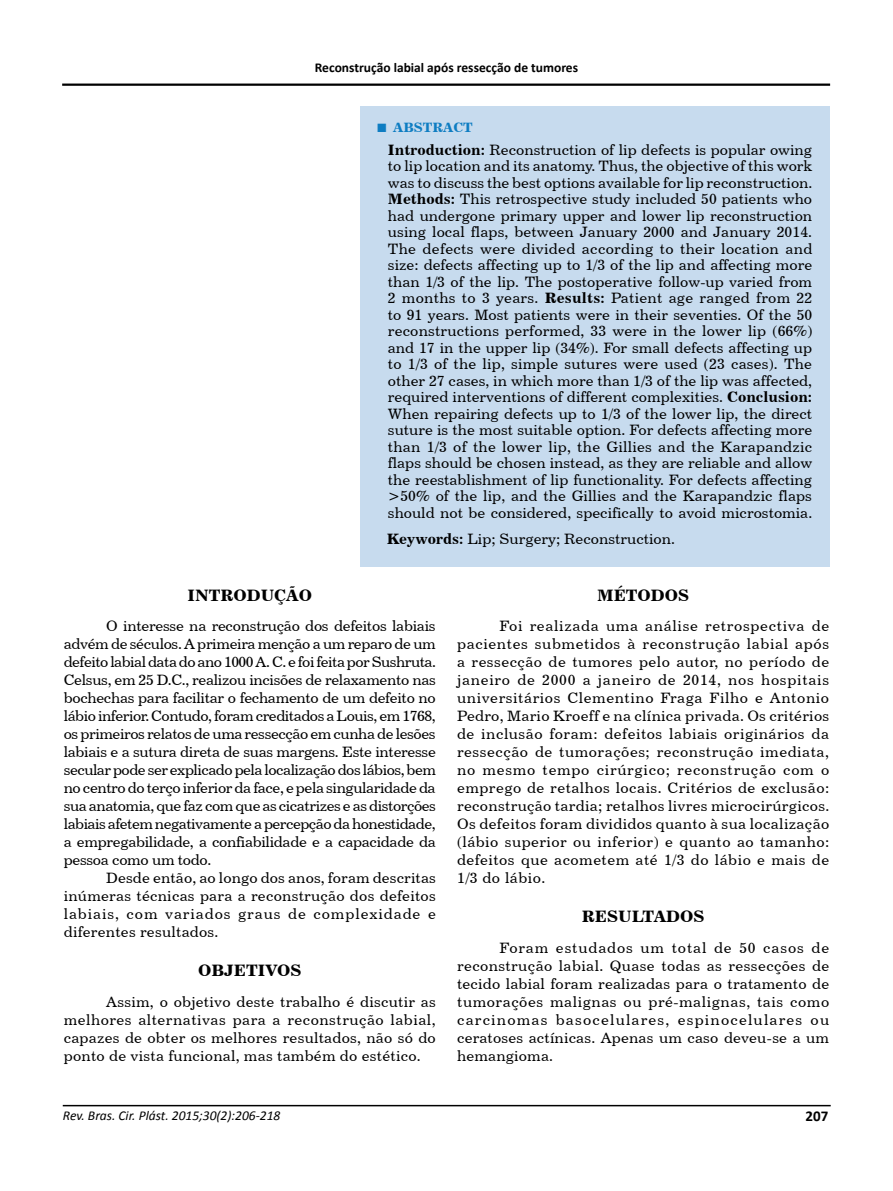
<style>
.page{position:relative;width:893px;height:1191px;background:#fff}
.page>*{position:absolute;margin:0;border:0;box-sizing:border-box;transform-origin:0 0}
.t1{font:16.5px "Century 731 BT Bold A";color:#000}
.t2{font:15px/18px "Century 731 BT Roman A";letter-spacing:.01em;color:#000;text-align:justify}
.t3{font:700 15px "Calibri";color:#000}
.t4{font:700 13.5px "Calibri";color:#000}
.t5{font:italic 13.5px "Calibri";color:#000}
.t6{font:13.5px "Century 731 BT Bold A";color:#0e7dc2}
.s1{font-family:"Times New Roman";font-weight:700;font-size:18px}
.s2{font-family:"Century 731 BT Bold A"}
</style>
<div class="page">
<hr style="left:63px;top:1104px;width:768px;height:2px;background:#000">
<hr style="left:62px;top:84px;width:768px;height:2px;background:#000">
<div style="left:360px;top:106px;width:470px;height:460px;background:#c7dbee"></div>
<p class="t4" style="left:315px;top:58px;width:265px">Reconstrução labial após ressecção de tumores</p>
<p class="t6" style="left:377px;top:119px;width:98px"><span class="s1">■</span> ABSTRACT</p>
<p class="t2" style="left:388px;top:141px;width:426px;line-height:16.5px"><span class="s2">Introduction:</span> Reconstruction of lip defects is popular owing to lip location and its anatomy. Thus, the objective of this work was to discuss the best options available for lip reconstruction.<br><span class="s2">Methods:</span> This retrospective study included 50 patients who had undergone primary upper and lower lip reconstruction using local flaps, between January 2000 and January 2014.<br>The defects were divided according to their location and size: defects affecting up to 1/3 of the lip and affecting more than 1/3 of the lip. The postoperative follow-up varied from 2 months to 3 years. <span class="s2">Results:</span> Patient age ranged from 22 to 91 years. Most patients were in their seventies. Of the 50 reconstructions performed, 33 were in the lower lip (66%) and 17 in the upper lip (34%). For small defects affecting up to 1/3 of the lip, simple sutures were used (23 cases). The other 27 cases, in which more than 1/3 of the lip was affected, required interventions of different complexities. <span class="s2">Conclusion:<br></span>When repairing defects up to 1/3 of the lower lip, the direct suture is the most suitable option. For defects affecting more than 1/3 of the lower lip, the Gillies and the Karapandzic flaps should be chosen instead, as they are reliable and allow the reestablishment of lip functionality. For defects affecting &gt;50% of the lip, and the Gillies and the Karapandzic flaps should not be considered, specifically to avoid microstomia.</p>
<p class="t2" style="left:387px;top:529px;width:290px"><span class="s2">Keywords:</span> Lip; Surgery; Reconstruction.</p>
<p class="t1" style="left:188px;top:584px;width:126px">INTRODUÇÃO</p>
<p class="t2" style="left:64px;top:617px;width:374px;text-indent:43px">O interesse na reconstrução dos defeitos labiais advém de séculos. A primeira menção a um reparo de um defeito labial data do ano 1000 A. C. e foi feita por Sushruta.<br>Celsus, em 25 D.C., realizou incisões de relaxamento nas bochechas para facilitar o fechamento de um defeito no lábio inferior. Contudo, foram creditados a Louis, em 1768, os primeiros relatos de uma ressecção em cunha de lesões labiais e a sutura direta de suas margens. Este interesse secular pode ser explicado pela localização dos lábios, bem no centro do terço inferior da face, e pela singularidade da sua anatomia, que faz com que as cicatrizes e as distorções labiais afetem negativamente a percepção da honestidade, a empregabilidade, a confiabilidade e a capacidade da pessoa como um todo.</p>
<p class="t2" style="left:64px;top:869px;width:374px;text-indent:43px">Desde então, ao longo dos anos, foram descritas inúmeras técnicas para a reconstrução dos defeitos labiais, com variados graus de complexidade e diferentes resultados.</p>
<p class="t1" style="left:198px;top:960px;width:105px">OBJETIVOS</p>
<p class="t2" style="left:64px;top:992px;width:374px;text-indent:43px">Assim, o objetivo deste trabalho é discutir as melhores alternativas para a reconstrução labial, capazes de obter os melhores resultados, não só do ponto de vista funcional, mas também do estético.</p>
<p class="t1" style="left:597px;top:584px;width:94px">MÉTODOS</p>
<p class="t2" style="left:457px;top:617px;width:374px;text-indent:43px">Foi realizada uma análise retrospectiva de pacientes submetidos à reconstrução labial após a ressecção de tumores pelo autor, no período de janeiro de 2000 a janeiro de 2014, nos hospitais universitários Clementino Fraga Filho e Antonio Pedro, Mario Kroeff e na clínica privada. Os critérios de inclusão foram: defeitos labiais originários da ressecção de tumorações; reconstrução imediata, no mesmo tempo cirúrgico; reconstrução com o emprego de retalhos locais. Critérios de exclusão: reconstrução tardia; retalhos livres microcirúrgicos.<br>Os defeitos foram divididos quanto à sua localização (lábio superior ou inferior) e quanto ao tamanho: defeitos que acometem até 1/3 do lábio e mais de 1/3 do lábio.</p>
<p class="t1" style="left:582px;top:906px;width:124px">RESULTADOS</p>
<p class="t2" style="left:457px;top:938px;width:374px;text-indent:43px">Foram estudados um total de 50 casos de reconstrução labial. Quase todas as ressecções de tecido labial foram realizadas para o tratamento de tumorações malignas ou pré-malignas, tais como carcinomas basocelulares, espinocelulares ou ceratoses actínicas. Apenas um caso deveu-se a um hemangioma.</p>
<p class="t5" style="left:63px;top:1105px;width:219px">Rev. Bras. Cir. Plást. 2015;30(2):206-218</p>
<p class="t3" style="left:806px;top:1105px;width:24px">207</p>
</div>
